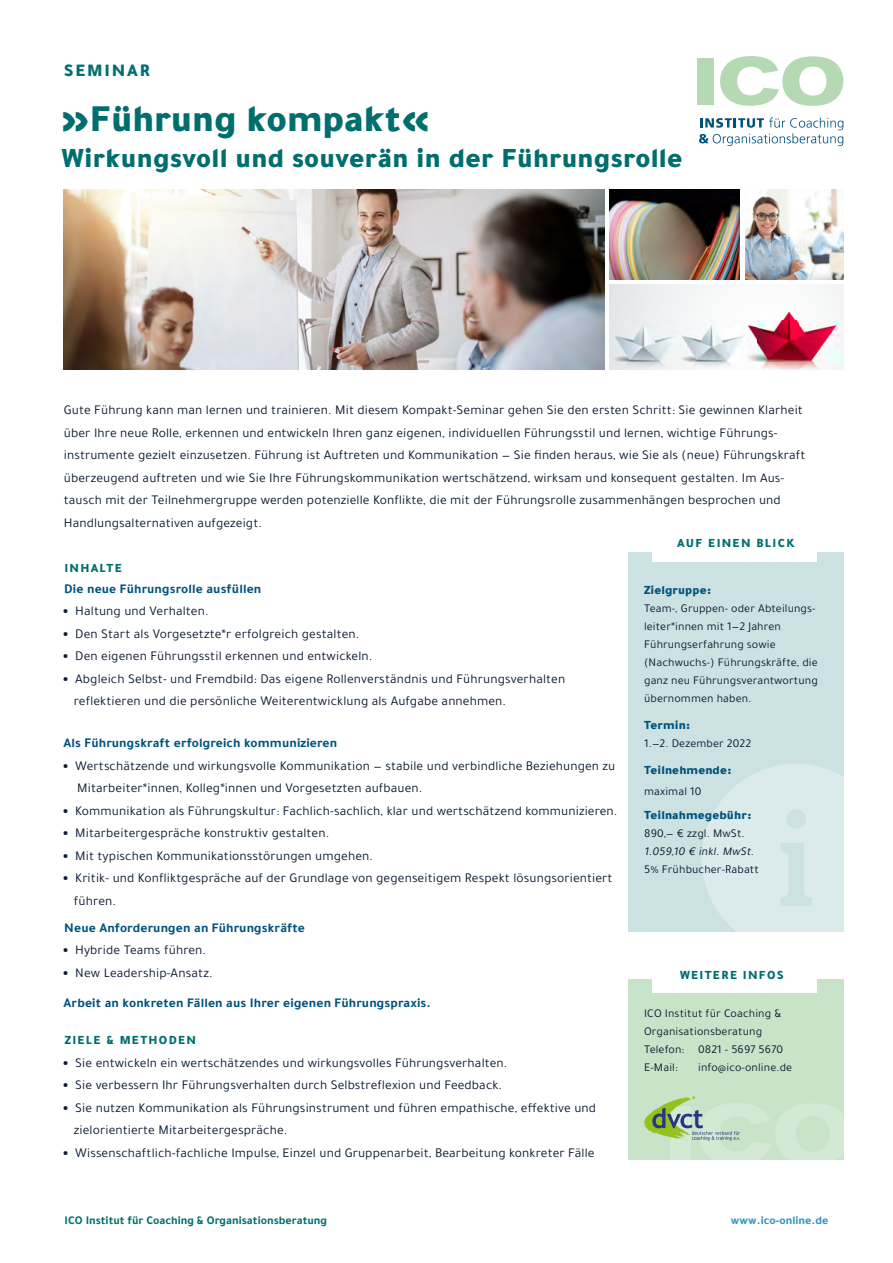
<style>
.page{position:relative;width:893px;height:1263px;background:#fff}
.page>*{position:absolute;margin:0;border:0;box-sizing:border-box;transform-origin:0 0}
.t1{font:900 39px "Tajawal";color:#006e6e}
.t2{font:900 28.5px "Tajawal";letter-spacing:.01em;color:#006e6e}
.t3{font:900 18px "Tajawal";letter-spacing:.1em;color:#006e6e}
.t4{font:13.5px/22.5px "Tajawal";letter-spacing:.01em;color:#0b1b30}
.t5{font:700 13.5px "Tajawal";letter-spacing:.01em;color:#00527d}
.t6{font:900 12.75px "Tajawal";letter-spacing:.01em;color:#00527d}
.t7{font:900 12.75px "Tajawal";letter-spacing:.1em;color:#006e6e}
.t8{font:12px/18px "Tajawal";letter-spacing:.01em;color:#0b1b30}
.t9{font:700 12px "Tajawal";color:#006e6e}
.t10{font:italic 12px "Tajawal";color:#0b1b30}
.t11{font:700 12px "Tajawal";color:#3194c0}
.s1{font-weight:900}
</style>
<div class="page">
<div style="left:697px;top:58px;width:17px;height:46px;background:#b5d9b3"></div>
<svg style="left:720px;top:56px;width:123px;height:50px"></svg>
<svg style="left:699px;top:117px;width:144px;height:29px"></svg>
<img style="left:64px;top:189px;width:540px;height:180px">
<div style="left:628px;top:552px;width:215px;height:380px;background:#cce2e2"></div>
<svg style="left:702px;top:764px;width:141px;height:168px"></svg>
<div style="left:628px;top:980px;width:215px;height:180px;background:#c9e3c8"></div>
<div style="left:652px;top:527px;width:165px;height:35px;background:#fff"></div>
<div style="left:652px;top:958px;width:165px;height:35px;background:#fff"></div>
<img style="left:609px;top:189px;width:131px;height:90px">
<img style="left:745px;top:189px;width:98px;height:90px">
<img style="left:609px;top:285px;width:234px;height:84px">
<svg style="left:644px;top:1096px;width:199px;height:64px"></svg>
<h3 class="t3" style="left:64px;top:55px;width:88px">SEMINAR</h3>
<h1 class="t1" style="left:62px;top:85px;width:369px">»Führung kompakt«</h1>
<h2 class="t2" style="left:62px;top:133px;width:622px">Wirkungsvoll und souverän in der Führungsrolle</h2>
<p class="t4" style="left:64px;top:399px;width:743px">Gute Führung kann man lernen und trainieren. Mit diesem Kompakt-Seminar gehen Sie den ersten Schritt: Sie gewinnen Klarheit über Ihre neue Rolle, erkennen und entwickeln Ihren ganz eigenen, individuellen Führungsstil und lernen, wichtige Führungs&shy;instrumente gezielt einzusetzen. Führung ist Auftreten und Kommunikation — Sie finden heraus, wie Sie als (neue) Führungskraft überzeugend auftreten und wie Sie Ihre Führungskommunikation wertschätzend, wirksam und konsequent gestalten. Im Aus&shy;tausch mit der Teilnehmergruppe werden potenzielle Konflikte, die mit der Führungsrolle zusammenhängen besprochen und Handlungsalternativen aufgezeigt.</p>
<p class="t7" style="left:64px;top:556px;width:59px">INHALTE</p>
<p class="t5" style="left:64px;top:578px;width:199px">Die neue Führungsrolle ausfüllen</p>
<p class="t4" style="left:63px;top:600px;width:147px"><span class="s1">•</span> Haltung und Verhalten.</p>
<p class="t4" style="left:63px;top:622px;width:298px"><span class="s1">•</span> Den Start als Vorgesetzte*r erfolgreich gestalten.</p>
<p class="t4" style="left:63px;top:645px;width:311px"><span class="s1">•</span> Den eigenen Führungsstil erkennen und entwickeln.</p>
<p class="t4" style="left:74px;top:667px;width:493px;text-indent:-11px"><span class="s1">•</span> Abgleich Selbst- und Fremdbild: Das eigene Rollenverständnis und Führungsverhalten reflektieren und die persönliche Weiterentwicklung als Aufgabe annehmen.</p>
<p class="t5" style="left:64px;top:733px;width:275px">Als Führungskraft erfolgreich kommunizieren</p>
<p class="t4" style="left:77px;top:754px;width:540px;text-indent:-15px"><span class="s1">•</span> Wertschätzende und wirkungsvolle Kommunikation — stabile und verbindliche Beziehungen zu<br>Mitarbeiter*innen, Kolleg*innen und Vorgesetzten aufbauen.</p>
<p class="t4" style="left:63px;top:799px;width:556px"><span class="s1">•</span> Kommunikation als Führungskultur: Fachlich-sachlich, klar und wertschätzend kommunizieren.</p>
<p class="t4" style="left:63px;top:822px;width:268px"><span class="s1">•</span> Mitarbeitergespräche konstruktiv gestalten.</p>
<p class="t4" style="left:63px;top:844px;width:312px"><span class="s1">•</span> Mit typischen Kommunikationsstörungen umgehen.</p>
<p class="t4" style="left:74px;top:867px;width:540px;text-indent:-11px"><span class="s1">•</span> Kritik- und Konfliktgespräche auf der Grundlage von gegenseitigem Respekt lösungsorientiert führen.</p>
<p class="t5" style="left:64px;top:917px;width:242px">Neue Anforderungen an Führungskräfte</p>
<p class="t4" style="left:63px;top:939px;width:145px"><span class="s1">•</span> Hybride Teams führen.</p>
<p class="t4" style="left:63px;top:961px;width:151px"><span class="s1">•</span> New Leadership-Ansatz.</p>
<p class="t5" style="left:64px;top:992px;width:369px">Arbeit an konkreten Fällen aus Ihrer eigenen Führungspraxis.</p>
<p class="t7" style="left:65px;top:1029px;width:133px">ZIELE &amp; METHODEN</p>
<p class="t4" style="left:63px;top:1051px;width:446px"><span class="s1">•</span> Sie entwickeln ein wertschätzendes und wirkungsvolles Führungsverhalten.</p>
<p class="t4" style="left:63px;top:1074px;width:441px"><span class="s1">•</span> Sie verbessern Ihr Führungsverhalten durch Selbstreflexion und Feedback.</p>
<p class="t4" style="left:74px;top:1096px;width:524px;text-indent:-11px"><span class="s1">•</span> Sie nutzen Kommunikation als Führungsinstrument und führen empathische, effektive und zielorientierte Mitarbeitergespräche.</p>
<p class="t4" style="left:63px;top:1141px;width:533px"><span class="s1">•</span> Wissenschaftlich-fachliche Impulse, Einzel und Gruppenarbeit, Bearbeitung konkreter Fälle</p>
<p class="t7" style="left:677px;top:532px;width:119px">AUF EINEN BLICK</p>
<p class="t6" style="left:644px;top:579px;width:68px">Zielgruppe:</p>
<p class="t8" style="left:644px;top:599px;width:175px">Team-, Gruppen- oder Abteilungs&shy;leiter*innen mit 1—2 Jahren<br>Führungserfahrung sowie (Nachwuchs-) Führungskräfte, die ganz neu Führungsverantwortung übernommen haben.</p>
<p class="t6" style="left:644px;top:714px;width:48px">Termin:</p>
<p class="t8" style="left:644px;top:734px;width:109px">1.—2. Dezember 2022</p>
<p class="t6" style="left:644px;top:759px;width:89px">Teilnehmende:</p>
<p class="t8" style="left:644px;top:782px;width:59px">maximal 10</p>
<p class="t6" style="left:644px;top:804px;width:109px">Teilnahmegebühr:</p>
<p class="t8" style="left:644px;top:824px;width:102px">890,— € zzgl. MwSt.</p>
<p class="t10" style="left:644px;top:843px;width:114px">1.059,10 € inkl.MwSt.</p>
<p class="t8" style="left:644px;top:860px;width:116px">5% Frühbucher-Rabatt</p>
<p class="t7" style="left:680px;top:964px;width:105px">WEITERE INFOS</p>
<p class="t8" style="left:644px;top:1004px;width:141px">ICO Institut für Coaching &amp;<br>Organisationsberatung<br>Telefon: 0821 - 5697 5670<br>E-Mail:</p>
<p class="t8" style="left:698px;top:1058px;width:96px">info@ico-online.de</p>
<p class="t9" style="left:65px;top:1211px;width:264px">ICO Institut für Coaching &amp; Organisationsberatung</p>
<p class="t11" style="left:731px;top:1211px;width:99px">www.ico-online.de</p>
</div>
